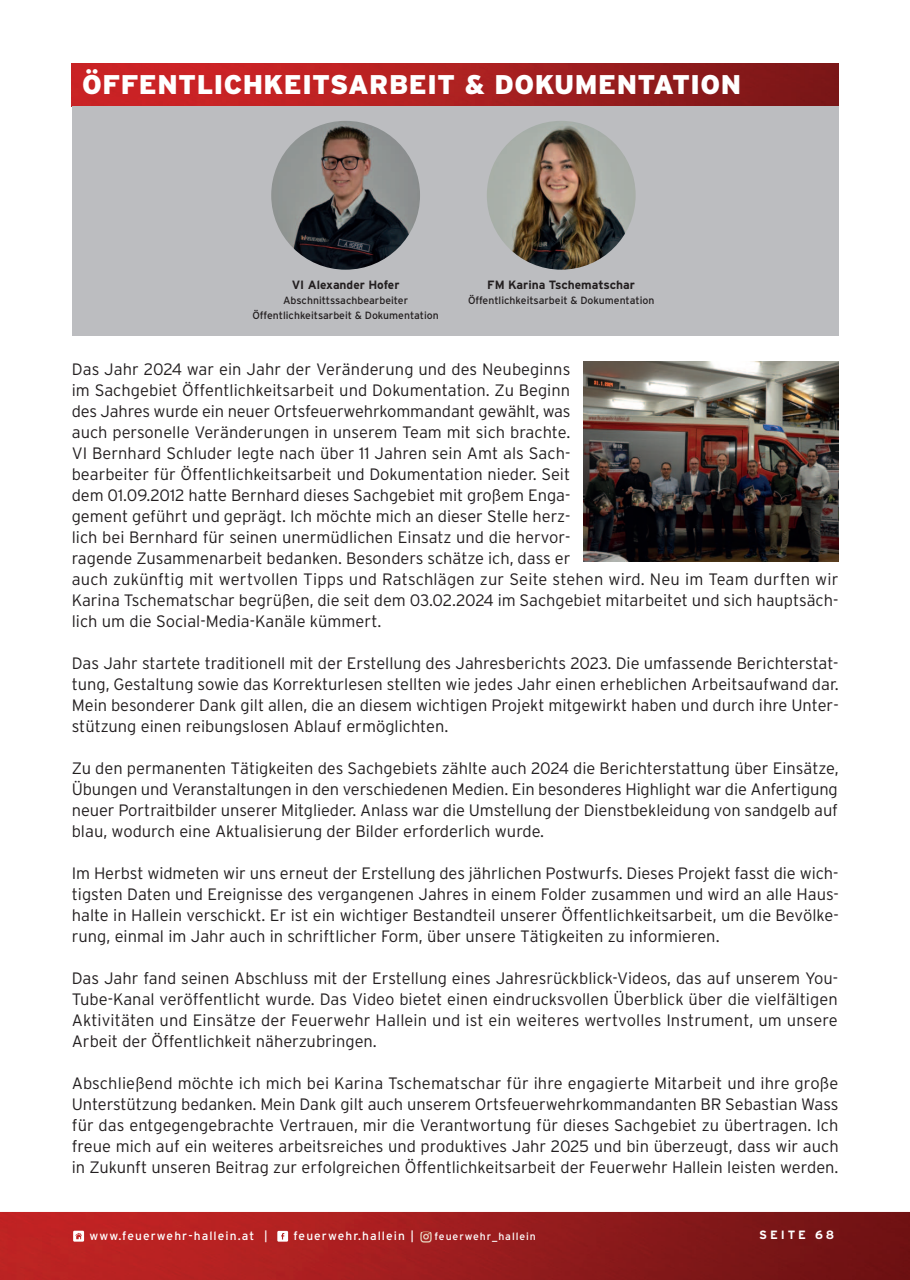
<style>
.page{position:relative;width:910px;height:1280px;background:#fff}
.page>*{position:absolute;margin:0;border:0;box-sizing:border-box;transform-origin:0 0}
.t1{font:900 27px "Interstate";letter-spacing:.015em;color:#fff}
.t2{font:300 16.5px/21px "Interstate";color:#231f20;text-align:justify}
.t3{font:12px "Interstate";letter-spacing:.09em;color:#fff}
.t4{font:700 12px "Interstate";color:#231f20}
.t5{font:700 12px "Interstate";letter-spacing:.24em;color:#fff}
.t6{font:10.5px/15px "Interstate";color:#231f20;text-align:center}
.t7{font:10.5px "Interstate";letter-spacing:.09em;color:#fff}
</style>
<div class="page">
<img style="left:0;top:1212px;width:910px;height:68px">
<img style="left:72px;top:63px;width:766px;height:43px">
<svg style="left:73px;top:1231px;width:11px;height:10px"></svg>
<svg style="left:277px;top:1231px;width:11px;height:10px"></svg>
<svg style="left:421px;top:1231px;width:10px;height:11px"></svg>
<img style="left:583px;top:361px;width:255px;height:200px">
<div style="left:72px;top:106px;width:766px;height:230px;background:#bcbdc0"></div>
<img style="left:271px;top:121px;width:149px;height:149px;border-radius:74px">
<img style="left:487px;top:121px;width:149px;height:149px;border-radius:74px">
<h1 class="t1" style="left:82px;top:69px;width:660px">ÖFFENTLICHKEITSARBEIT &amp; DOKUMENTATION</h1>
<p class="t4" style="left:292px;top:278px;width:109px">VI Alexander Hofer</p>
<p class="t6" style="left:252px;top:293px;width:188px">Abschnittssachbearbeiter<br>Öffentlichkeitsarbeit &amp; Dokumentation</p>
<p class="t4" style="left:487px;top:278px;width:149px">FM Karina Tschematschar</p>
<p class="t6" style="left:468px;top:293px;width:188px">Öffentlichkeitsarbeit &amp; Dokumentation</p>
<p class="t2" style="left:72px;top:359px;width:768px;text-align:left">Das Jahr 2024 war ein Jahr der Veränderung und des Neubeginns<br>im Sachgebiet Öffentlichkeitsarbeit und Dokumentation. Zu Beginn<br>des Jahres wurde ein neuer Ortsfeuerwehrkommandant gewählt, was<br>auch personelle Veränderungen in unserem Team mit sich brachte.<br>VI Bernhard Schluder legte nach über 11 Jahren sein Amt als Sach-<br>bearbeiter für Öffentlichkeitsarbeit und Dokumentation nieder. Seit<br>dem 01.09.2012 hatte Bernhard dieses Sachgebiet mit großem Enga-<br>gement geführt und geprägt. Ich möchte mich an dieser Stelle herz-<br>lich bei Bernhard für seinen unermüdlichen Einsatz und die hervor-<br>ragende Zusammenarbeit bedanken. Besonders schätze ich, dass er<br>auch zukünftig mit wertvollen Tipps und Ratschlägen zur Seite stehen wird. Neu im Team durften wir Karina Tschematschar begrüßen, die seit dem 03.02.2024 im Sachgebiet mitarbeitet und sich hauptsäch&shy;lich um die Social-Media-Kanäle kümmert.</p>
<p class="t2" style="left:72px;top:653px;width:768px">Das Jahr startete traditionell mit der Erstellung des Jahresberichts 2023. Die umfassende Berichterstat&shy;tung, Gestaltung sowie das Korrekturlesen stellten wie jedes Jahr einen erheblichen Arbeitsaufwand dar.<br>Mein besonderer Dank gilt allen, die an diesem wichtigen Projekt mitgewirkt haben und durch ihre Unter&shy;stützung einen reibungslosen Ablauf ermöglichten.</p>
<p class="t2" style="left:72px;top:758px;width:768px">Zu den permanenten Tätigkeiten des Sachgebiets zählte auch 2024 die Berichterstattung über Einsätze, Übungen und Veranstaltungen in den verschiedenen Medien. Ein besonderes Highlight war die Anfertigung neuer Portraitbilder unserer Mitglieder. Anlass war die Umstellung der Dienstbekleidung von sandgelb auf blau, wodurch eine Aktualisierung der Bilder erforderlich wurde.</p>
<p class="t2" style="left:72px;top:863px;width:768px">Im Herbst widmeten wir uns erneut der Erstellung des jährlichen Postwurfs. Dieses Projekt fasst die wich&shy;tigsten Daten und Ereignisse des vergangenen Jahres in einem Folder zusammen und wird an alle Haus&shy;halte in Hallein verschickt. Er ist ein wichtiger Bestandteil unserer Öffentlichkeitsarbeit, um die Bevölke&shy;rung, einmal im Jahr auch in schriftlicher Form, über unsere Tätigkeiten zu informieren.</p>
<p class="t2" style="left:72px;top:968px;width:768px">Das Jahr fand seinen Abschluss mit der Erstellung eines Jahresrückblick-Videos, das auf unserem You-Tube-Kanal veröffentlicht wurde. Das Video bietet einen eindrucksvollen Überblick über die vielfältigen Aktivitäten und Einsätze der Feuerwehr Hallein und ist ein weiteres wertvolles Instrument, um unsere Arbeit der Öffentlichkeit näherzubringen.</p>
<p class="t2" style="left:72px;top:1073px;width:768px">Abschließend möchte ich mich bei Karina Tschematschar für ihre engagierte Mitarbeit und ihre große Unterstützung bedanken. Mein Dank gilt auch unserem Ortsfeuerwehrkommandanten BR Sebastian Wass für das entgegengebrachte Vertrauen, mir die Verantwortung für dieses Sachgebiet zu übertragen. Ich freue mich auf ein weiteres arbeitsreiches und produktives Jahr 2025 und bin überzeugt, dass wir auch in Zukunft unseren Beitrag zur erfolgreichen Öffentlichkeitsarbeit der Feuerwehr Hallein leisten werden.</p>
<p class="t3" style="left:89px;top:1230px;width:180px">www.feuerwehr-hallein.at |</p>
<p class="t3" style="left:293px;top:1230px;width:122px">feuerwehr.hallein |</p>
<p class="t7" style="left:434px;top:1231px;width:103px">feuerwehr_hallein</p>
<p class="t5" style="left:759px;top:1228px;width:77px">SEITE 68</p>
</div>
